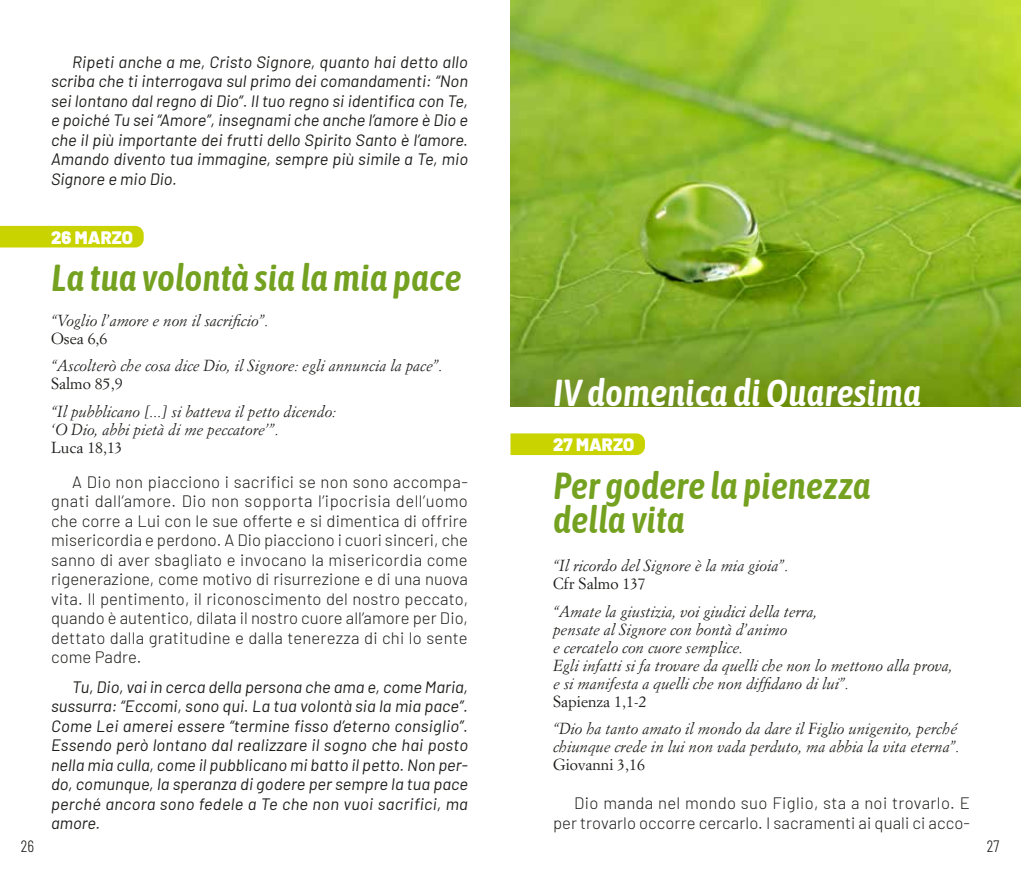
<style>
.page{position:relative;width:1021px;height:872px;background:#fff}
.page>*{position:absolute;margin:0;border:0;box-sizing:border-box;transform-origin:0 0}
.t1{font:italic 600 37.5px/34.5px "Asap Condensed";color:#74a120}
.t2{font:italic 600 37.5px "Asap Condensed";color:#fff}
.t3{font:900 18px "Barlow";color:#fff}
.t4{font:italic 16.5px/19.5px "Barlow";letter-spacing:.005em;color:#1d1d1b;text-align:justify}
.t5{font:300 16.5px/19.5px "Barlow";letter-spacing:.015em;color:#1d1d1b;text-align:justify}
.t6{font:300 16.5px "Barlow Condensed";color:#1d1d1b}
.t7{font:italic 15.75px/18px "Simoncini Garamond";color:#1d1d1b}
.t8{font:15.75px "Simoncini Garamond";color:#1d1d1b}
</style>
<div class="page">
<div style="left:0;top:226px;width:144px;height:21px;background:#c8d300"></div>
<img style="left:510px;top:0;width:510px;height:406px">
<div style="left:510px;top:433px;width:135px;height:22px;background:#c8d300"></div>
<p class="t4" style="left:51px;top:51px;width:418px;text-indent:21px">Ripeti anche a me, Cristo Signore, quanto hai detto allo scriba che ti interrogava sul primo dei comandamenti: “Non sei lontano dal regno di Dio”. Il tuo regno si identifica con Te, e poiché Tu sei “Amore”, insegnami che anche l’amore è Dio e che il più importante dei frutti dello Spirito Santo è l’amore.<br>Amando divento tua immagine, sempre più simile a Te, mio Signore e mio Dio.</p>
<p class="t3" style="left:51px;top:224px;width:83px">26 MARZO</p>
<h1 class="t1" style="left:51px;top:259px;width:412px">La tua volontà sia la mia pace</h1>
<p class="t7" style="left:51px;top:311px;width:219px">“Voglio l’amore e non il sacrificio”.</p>
<p class="t8" style="left:51px;top:328px;width:58px">Osea 6,6</p>
<p class="t7" style="left:51px;top:357px;width:393px">“Ascolterò che cosa dice Dio, il Signore: egli annuncia la pace”.</p>
<p class="t8" style="left:51px;top:374px;width:73px">Salmo 85,9</p>
<p class="t7" style="left:51px;top:402px;width:287px">“Il pubblicano [...] si batteva il petto dicendo: ‘O Dio, abbi pietà di me peccatore’”.</p>
<p class="t8" style="left:51px;top:438px;width:73px">Luca 18,13</p>
<p class="t5" style="left:51px;top:471px;width:418px;text-indent:21px">A Dio non piacciono i sacrifici se non sono accompa&shy;gnati dall’amore. Dio non sopporta l’ipocrisia dell’uomo che corre a Lui con le sue offerte e si dimentica di offrire misericordia e perdono. A Dio piacciono i cuori sinceri, che sanno di aver sbagliato e invocano la misericordia come rigenerazione, come motivo di risurrezione e di una nuova vita. Il pentimento, il riconoscimento del nostro peccato, quando è autentico, dilata il nostro cuore all’amore per Dio, dettato dalla gratitudine e dalla tenerezza di chi lo sente come Padre.</p>
<p class="t4" style="left:51px;top:675px;width:418px;text-indent:21px">Tu, Dio, vai in cerca della persona che ama e, come Maria, sussurra: “Eccomi, sono qui. La tua volontà sia la mia pace”.<br>Come Lei amerei essere “termine fisso d’eterno consiglio”.<br>Essendo però lontano dal realizzare il sogno che hai posto nella mia culla, come il pubblicano mi batto il petto. Non per&shy;do, comunque, la speranza di godere per sempre la tua pace perché ancora sono fedele a Te che non vuoi sacrifici, ma amore.</p>
<h1 class="t2" style="left:553px;top:367px;width:370px">IV domenica di Quaresima</h1>
<p class="t3" style="left:553px;top:431px;width:83px">27 MARZO</p>
<h1 class="t1" style="left:553px;top:466px;width:319px">Per godere la pienezza della vita</h1>
<p class="t7" style="left:553px;top:556px;width:237px">“Il ricordo del Signore è la mia gioia”.</p>
<p class="t8" style="left:553px;top:573px;width:95px">Cfr Salmo 137</p>
<p class="t7" style="left:553px;top:602px;width:401px">“Amate la giustizia, voi giudici della terra,<br>pensate al Signore con bontà d’animo<br>e cercatelo con cuore semplice.<br>Egli infatti si fa trovare da quelli che non lo mettono alla prova, e si manifesta a quelli che non diffidano di lui”.</p>
<p class="t8" style="left:553px;top:691px;width:95px">Sapienza 1,1-2</p>
<p class="t7" style="left:553px;top:719px;width:408px">“Dio ha tanto amato il mondo da dare il Figlio unigenito, perché chiunque crede in lui non vada perduto, ma abbia la vita eterna”.</p>
<p class="t8" style="left:553px;top:755px;width:93px">Giovanni 3,16</p>
<p class="t5" style="left:553px;top:792px;width:418px;text-align:right">Dio manda nel mondo suo Figlio, sta a noi trovarlo. E per trovarlo occorre cercarlo. I sacramenti ai quali ci acco-</p>
<p class="t6" style="left:21px;top:834px;width:15px">26</p>
<p class="t6" style="left:986px;top:834px;width:14px">27</p>
</div>
